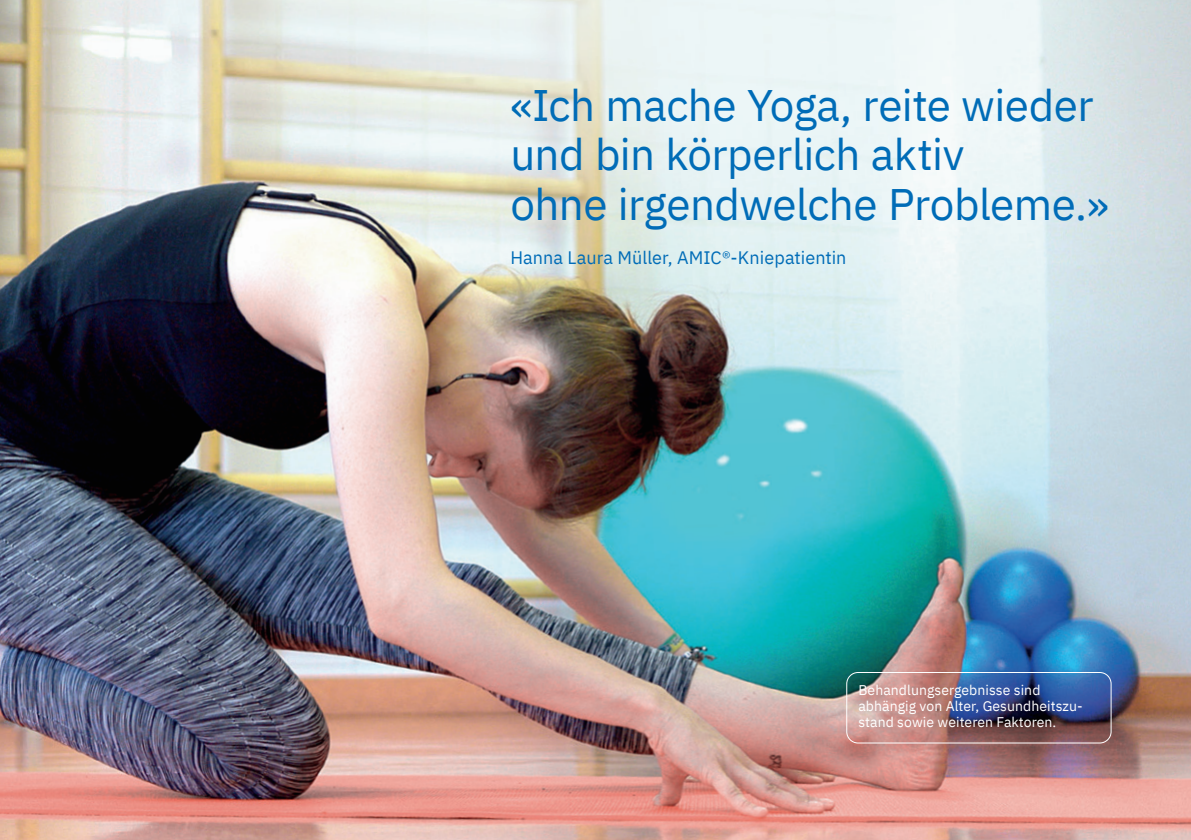
<style>
.page{position:relative;width:1191px;height:840px;background:#fff}
.page>*{position:absolute;margin:0;border:0;box-sizing:border-box;transform-origin:0 0}
.t1{font:44px/49.6px "IBM Plex Sans";letter-spacing:-.015em;color:#006cb7}
.t2{font:18px "IBM Plex Sans";letter-spacing:.005em;color:#006cb7}
.t3{font:14px/16px "IBM Plex Sans";letter-spacing:.005em;color:#fff}
</style>
<div class="page">
<img style="left:0;top:0;width:1191px;height:839px">
<div style="left:846px;top:671px;width:265px;height:71px;border:1px solid #fff;border-radius:11px"></div>
<h1 class="t1" style="left:510px;top:77px;width:600px">«Ich mache Yoga, reite wieder und bin körperlich aktiv<br>ohne irgendwelche Probleme.»</h1>
<p class="t2" style="left:510px;top:243px;width:337px">Hanna Laura Müller, AMIC®-Kniepatientin</p>
<p class="t3" style="left:858px;top:680px;width:226px">Behandlungsergebnisse sind abhängig von Alter, Gesundheitszu&shy;stand sowie weiteren Faktoren.</p>
</div>
